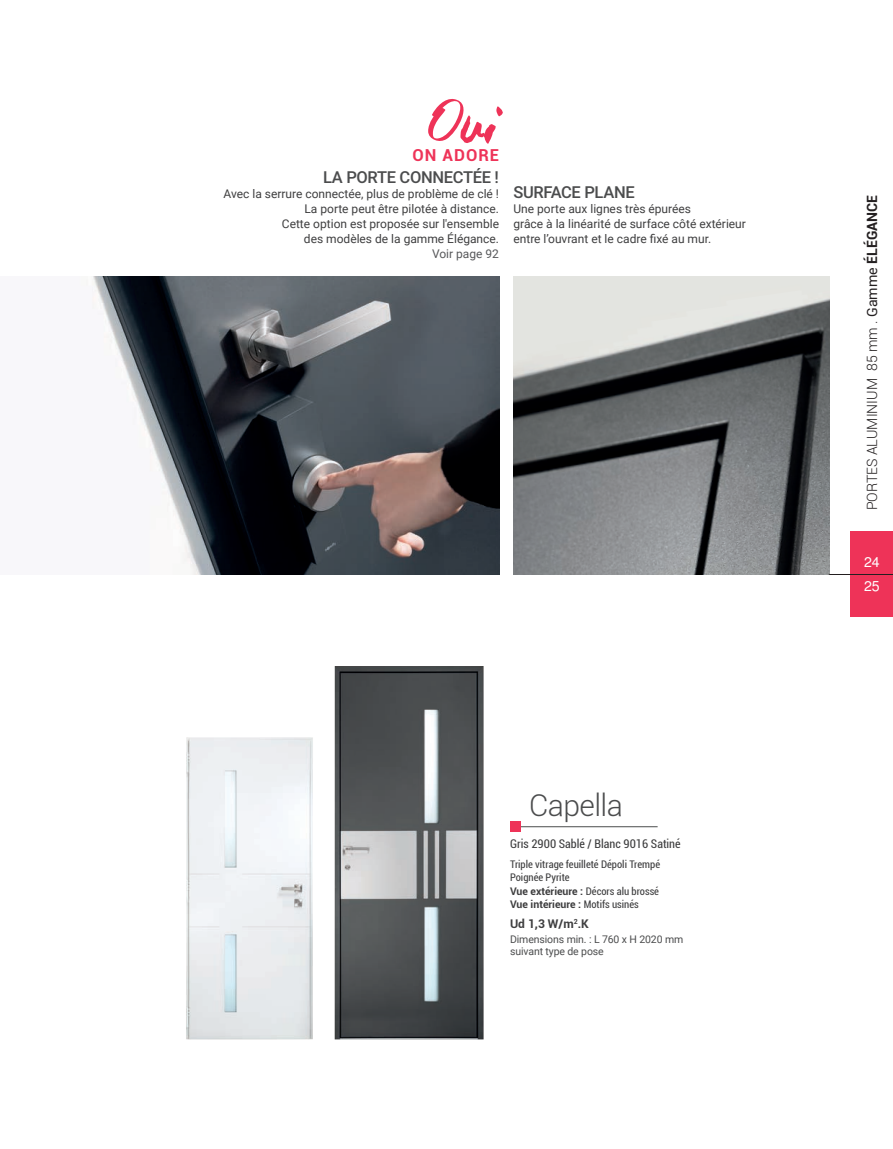
<style>
.page{position:relative;width:893px;height:1149px;background:#fff}
.page>*{position:absolute;margin:0;border:0;box-sizing:border-box;transform-origin:0 0}
.t1{font:60px "WC Mano Negra Bta";color:#ee3358}
.t2{font:300 30px "Roboto";letter-spacing:-.02em;color:#4b4c4d}
.t3{font:500 16.5px "Roboto";letter-spacing:-.02em;color:#4b4c4d}
.t4{font:700 16.5px "Roboto";letter-spacing:.06em;color:#ee3358}
.t5{font:300 14.1px "Roboto";color:#231f20}
.t6{font:14.1px "Nimbus San L";color:#fff}
.t7{font:12px/15px "Roboto";color:#3e3e3f}
.t8{font:condensed 12px "Roboto";color:#3e3e3f}
.t9{font:700 12px "Roboto";color:#3e3e3f}
.t10{font:12px "Roboto";color:#57585a}
.t11{font:condensed 10.5px/13.5px "Roboto";color:#3e3e3f}
.t12{font:10.5px/12px "Roboto";letter-spacing:-.01em;color:#4b4c4d}
.s1{font-family:"Clauster"}
.s2{font-weight:700;font-stretch:normal}
.s3{font-weight:400}
.s4{font-weight:700}
</style>
<div class="page">
<img style="left:513px;top:276px;width:316px;height:298px">
<img style="left:92px;top:276px;width:407px;height:298px">
<hr style="left:519px;top:826px;width:139px;height:1px;background:#4b4c4d">
<div style="left:510px;top:820px;width:11px;height:11px;background:#ee3358"></div>
<img style="left:335px;top:666px;width:149px;height:373px">
<img style="left:186px;top:737px;width:127px;height:301px">
<div style="left:851px;top:531px;width:42px;height:43px;background:#ee3358"></div>
<div style="left:851px;top:574px;width:42px;height:43px;background:#ee3358"></div>
<hr style="left:829px;top:574px;width:64px;height:1px;background:#231f20">
<h1 class="t1" style="left:428px;top:87px;width:72px"><span class="s1">O</span>ui</h1>
<h3 class="t4" style="left:413px;top:143px;width:88px">ON ADORE</h3>
<h3 class="t3" style="left:323px;top:166px;width:177px">LA PORTE CONNECTÉE !</h3>
<p class="t7" style="left:224px;top:186px;width:277px;text-align:right">Avec la serrure connectée, plus de problème de clé !<br>La porte peut être pilotée à distance.<br>Cette option est proposée sur l'ensemble<br>des modèles de la gamme Élégance.</p>
<p class="t10" style="left:432px;top:245px;width:68px">Voir page 92</p>
<h3 class="t3" style="left:513px;top:180px;width:123px">SURFACE PLANE</h3>
<p class="t7" style="left:513px;top:201px;width:234px">Une porte aux lignes très épurées<br>grâce à la linéarité de surface côté extérieur entre l’ouvrant et le cadre fixé au mur.</p>
<h2 class="t2" style="left:529px;top:784px;width:95px">Capella</h2>
<p class="t8" style="left:510px;top:835px;width:172px">Gris 2900 Sablé / Blanc 9016 Satiné</p>
<p class="t11" style="left:510px;top:856px;width:152px">Triple vitrage feuilleté Dépoli Trempé<br>Poignée Pyrite<br><span class="s2">Vue extérieure :</span> Décors alu brossé<br><span class="s2">Vue intérieure :</span> Motifs usinés</p>
<p class="t9" style="left:510px;top:914px;width:80px">Ud 1,3 W/m<sup>2</sup>.K</p>
<p class="t12" style="left:510px;top:932px;width:175px">Dimensions min. : L 760 x H 2020 mm suivant type de pose</p>
<p class="t5" style="left:862px;top:510px;width:317px;rotate:-90deg">PORTES ALUMINIUM 85 mm . <span class="s3">Gamme</span> <span class="s4">ÉLÉGANCE</span></p>
<p class="t6" style="left:864px;top:553px;width:17px">24</p>
<p class="t6" style="left:864px;top:577px;width:17px">25</p>
</div>
